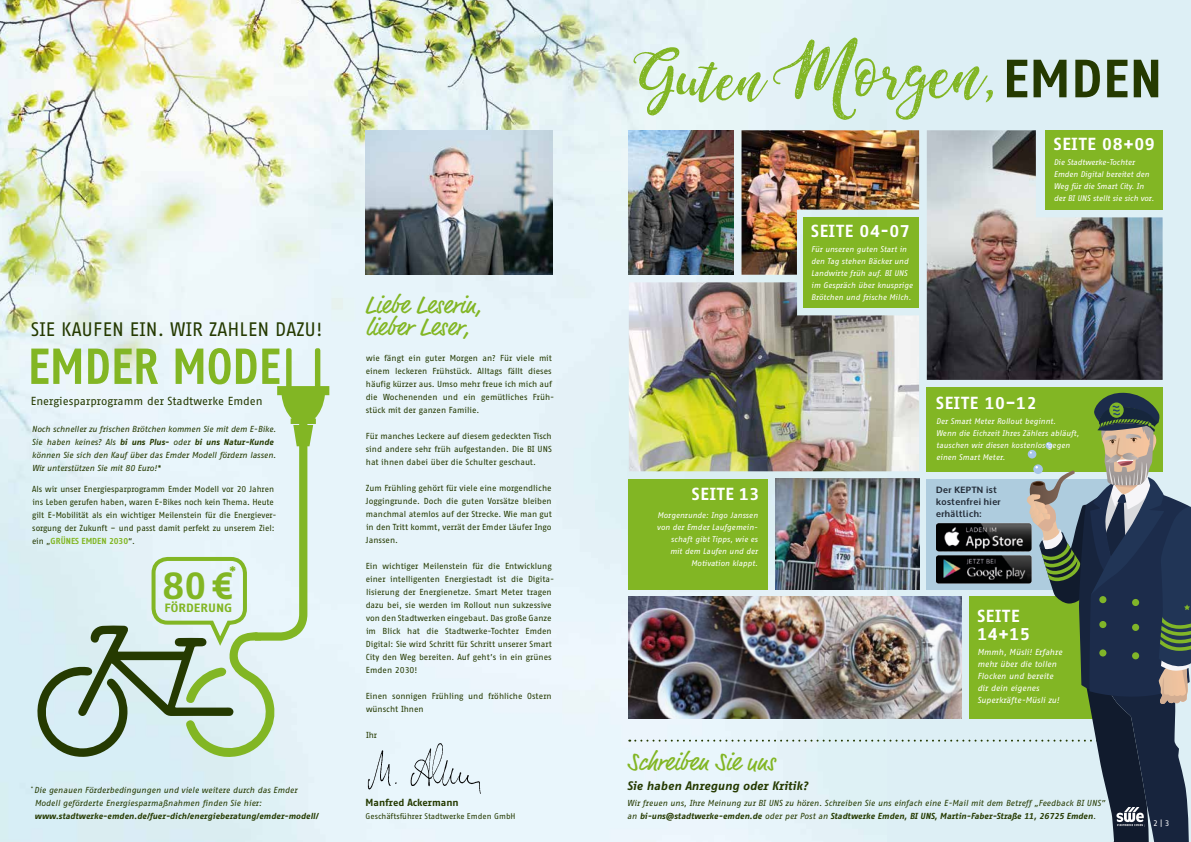
<style>
.page{position:relative;width:1191px;height:842px;background:#fff}
.page>*{position:absolute;margin:0;border:0;box-sizing:border-box;transform-origin:0 0}
.t1{font:700 52.2px "Fago Correspondence Sans OT";letter-spacing:.01em;color:#253a01}
.t2{font:700 37.7px "Fago Correspondence Sans OT";color:#82b624}
.t3{font:25px/22px "Market OT";color:#82b624}
.t4{font:19px "Fago Correspondence Sans OT";letter-spacing:.01em;color:#253a01}
.t5{font:700 17px/18px "Fago Correspondence Sans OT";letter-spacing:.04em;color:#fff}
.t6{font:700 13.3px "Fago Correspondence Sans OT";color:#82b624;scale:1.11 1}
.t7{font:italic 700 12px "Fago Correspondence Sans OT";color:#253a01}
.t8{font:700 11.7px "Fago Correspondence Sans OT";color:#82b624;scale:1.11 1}
.t9{font:11.4px "Fago Correspondence Sans OT";color:#253a01}
.t10{font:700 10px "Fago Correspondence Sans OT";color:#253a01}
.t11{font:700 9px/12px "Oxygen";letter-spacing:.05em;color:#242d39}
.t12{font:8.5px/13px "Fago Correspondence Sans OT";color:#253a01}
.t13{font:italic 8.5px/13px "Fago Correspondence Sans OT";letter-spacing:-.01em;color:#253a01}
.t14{font:italic 8.5px/12px "Fago Correspondence Sans OT";color:#fff}
.t15{font:italic 700 8.5px "Fago Correspondence Sans OT";color:#253a01}
.t16{font:italic 8px/12px "Fago Correspondence Sans OT";color:#fff}
.t17{font:8px "Fago Correspondence Sans OT";color:#253a01}
.t18{font:8px "Fago Correspondence Sans OT";color:#fff}
.s1{font-weight:700}
.s2{font-weight:700;color:#82b624}
</style>
<div class="page">
<img style="left:0;top:0;width:595px;height:842px">
<img style="left:366px;top:130px;width:186px;height:145px">
<img style="left:366px;top:742px;width:118px;height:54px">
<svg style="left:31px;top:348px;width:298px;height:411px;background:#d1e4d8"></svg>
<div style="left:595px;top:0;width:596px;height:842px;background:#ddeff5"></div>
<img style="left:629px;top:130px;width:104px;height:145px">
<img style="left:741px;top:130px;width:178px;height:145px">
<div style="left:803px;top:217px;width:116px;height:91px;background:#82b624"></div>
<div style="left:926px;top:387px;width:236px;height:84px;background:#82b624"></div>
<img style="left:629px;top:282px;width:290px;height:111px">
<img style="left:926px;top:130px;width:236px;height:250px">
<img style="left:629px;top:393px;width:562px;height:449px">
<svg style="left:633px;top:38px;width:360px;height:82px"></svg>
<img style="left:936px;top:520px;width:97px;height:67px">
<h3 class="t4" style="left:31px;top:319px;width:293px">SIE KAUFEN EIN. WIR ZAHLEN DAZU!</h3>
<h3 class="t9" style="left:31px;top:394px;width:233px">Energiesparprogramm der Stadtwerke Emden</h3>
<p class="t13" style="left:32px;top:423px;width:246px">Noch schneller zu frischen Brötchen kommen Sie mit dem E-Bike.<br>Sie haben keines? Als <span class="s1">bi uns Plus-</span> oder <span class="s1">bi uns Natur-Kunde </span>können Sie sich den Kauf über das Emder Modell fördern lassen.<br>Wir unterstützen Sie mit 80 Euro!*</p>
<p class="t12" style="left:32px;top:483px;width:246px">Als wir unser Energiesparprogramm Emder Modell vor 20 Jahren ins Leben gerufen haben, waren E-Bikes noch kein Thema. Heute gilt E-Mobilität als ein wichtiger Meilenstein für die Energiever&shy;sorgung der Zukunft – und passt damit perfekt zu unserem Ziel: ein „<span class="s2">GRÜNES EMDEN 2030</span>“.</p>
<h3 class="t6" style="left:229px;top:564px;width:8px">*</h3>
<h2 class="t2" style="left:163px;top:564px;width:72px">80€</h2>
<h3 class="t8" style="left:164px;top:601px;width:63px">FÖRDERUNG</h3>
<p class="t13" style="left:35px;top:784px;width:264px;text-indent:-4px"><sup>*</sup> Die genauen Förderbedingungen und viele weitere durch das Emder<br>Modell geförderte Energiesparmaßnahmen finden Sie hier:</p>
<p class="t15" style="left:35px;top:811px;width:285px">www.stadtwerke-emden.de/fuer-dich/energieberatung/emder-modell/</p>
<h3 class="t3" style="left:364px;top:296px;width:119px">Liebe Leserin, lieber Leser,</h3>
<p class="t12" style="left:366px;top:352px;width:190px">wie fängt ein guter Morgen an? Für viele mit einem leckeren Frühstück. Alltags fällt dieses häufig kürzer aus. Umso mehr freue ich mich auf die Wochenenden und ein gemütliches Früh&shy;stück mit der ganzen Familie.</p>
<p class="t12" style="left:366px;top:430px;width:187px;text-align:justify">Für manches Leckere auf diesem gedeckten Tisch sind andere sehr früh aufgestanden. Die BI UNS hat ihnen dabei über die Schulter geschaut.</p>
<p class="t12" style="left:365px;top:482px;width:188px;text-align:justify">Zum Frühling gehört für viele eine morgendliche Joggingrunde. Doch die guten Vorsätze bleiben manchmal atemlos auf der Strecke. Wie man gut in den Tritt kommt, verrät der Emder Läufer Ingo Janssen.</p>
<p class="t12" style="left:366px;top:560px;width:190px">Ein wichtiger Meilenstein für die Entwicklung einer intelligenten Energiestadt ist die Digita&shy;lisierung der Energienetze. Smart Meter tragen dazu bei, sie werden im Rollout nun sukzessive von den Stadtwerken eingebaut. Das große Ganze im Blick hat die Stadtwerke-Tochter Emden Digital: Sie wird Schritt für Schritt unserer Smart City den Weg bereiten. Auf geht’s in ein grünes Emden 2030!</p>
<p class="t12" style="left:366px;top:690px;width:187px">Einen sonnigen Frühling und fröhliche Ostern wünscht Ihnen</p>
<p class="t12" style="left:366px;top:729px;width:13px">Ihr</p>
<p class="t10" style="left:366px;top:797px;width:95px">Manfred Ackermann</p>
<p class="t17" style="left:366px;top:812px;width:152px">Geschäftsführer Stadtwerke Emden GmbH</p>
<h1 class="t1" style="left:1002px;top:49px;width:161px">EMDEN</h1>
<h3 class="t5" style="left:692px;top:485px;width:69px">SEITE 13</h3>
<p class="t16" style="left:657px;top:509px;width:103px;text-align:right">Morgenrunde: Ingo Janssen von der Emder Laufgemein&shy;schaft gibt Tipps, wie es mit dem Laufen und der<br>Motivation klappt.</p>
<h3 class="t5" style="left:811px;top:222px;width:100px">SEITE 04-07</h3>
<p class="t16" style="left:811px;top:243px;width:103px">Für unseren guten Start in den Tag stehen Bäcker und<br>Landwirte früh auf. BI UNS im Gespräch über knusprige<br>Brötchen und frische Milch.</p>
<h3 class="t5" style="left:1054px;top:135px;width:102px">SEITE 08+09</h3>
<p class="t16" style="left:1053px;top:157px;width:102px">Die Stadtwerke-Tochter<br>Emden Digital bereitet den<br>Weg für die Smart City. In der BI UNS stellt sie sich vor.</p>
<h3 class="t5" style="left:936px;top:393px;width:102px">SEITE 10–12</h3>
<p class="t16" style="left:936px;top:415px;width:144px">Der Smart Meter Rollout beginnt.<br>Wenn die Eichzeit Ihres Zählers abläuft, tauschen wir diesen kostenlos gegen einen Smart Meter.</p>
<p class="t11" style="left:936px;top:484px;width:66px">Der KEPTN ist kostenfrei hier erhältlich:</p>
<h3 class="t5" style="left:977px;top:607px;width:54px">SEITE<br>14+15</h3>
<p class="t14" style="left:977px;top:646px;width:86px">Mmmh, Müsli! Erfahre mehr über die tollen<br>Flocken und bereite dir dein eigenes<br>Superkräfte-Müsli zu!</p>
<h3 class="t3" style="left:627px;top:753px;width:149px">Schreiben Sie uns</h3>
<h3 class="t7" style="left:627px;top:779px;width:182px">Sie haben Anregung oder Kritik?</h3>
<p class="t13" style="left:627px;top:797px;width:479px">Wir freuen uns, Ihre Meinung zur BI UNS zu hören. Schreiben Sie uns einfach eine E-Mail mit dem Betreff „Feedback BI UNS” an <span class="s1">bi-uns@stadtwerke-emden.de</span> oder per Post an <span class="s1">Stadtwerke Emden, BI UNS, Martin-Faber-Straße 11, 26725 Emden</span>.</p>
<p class="t18" style="left:1153px;top:819px;width:18px">2 | 3</p>
</div>
